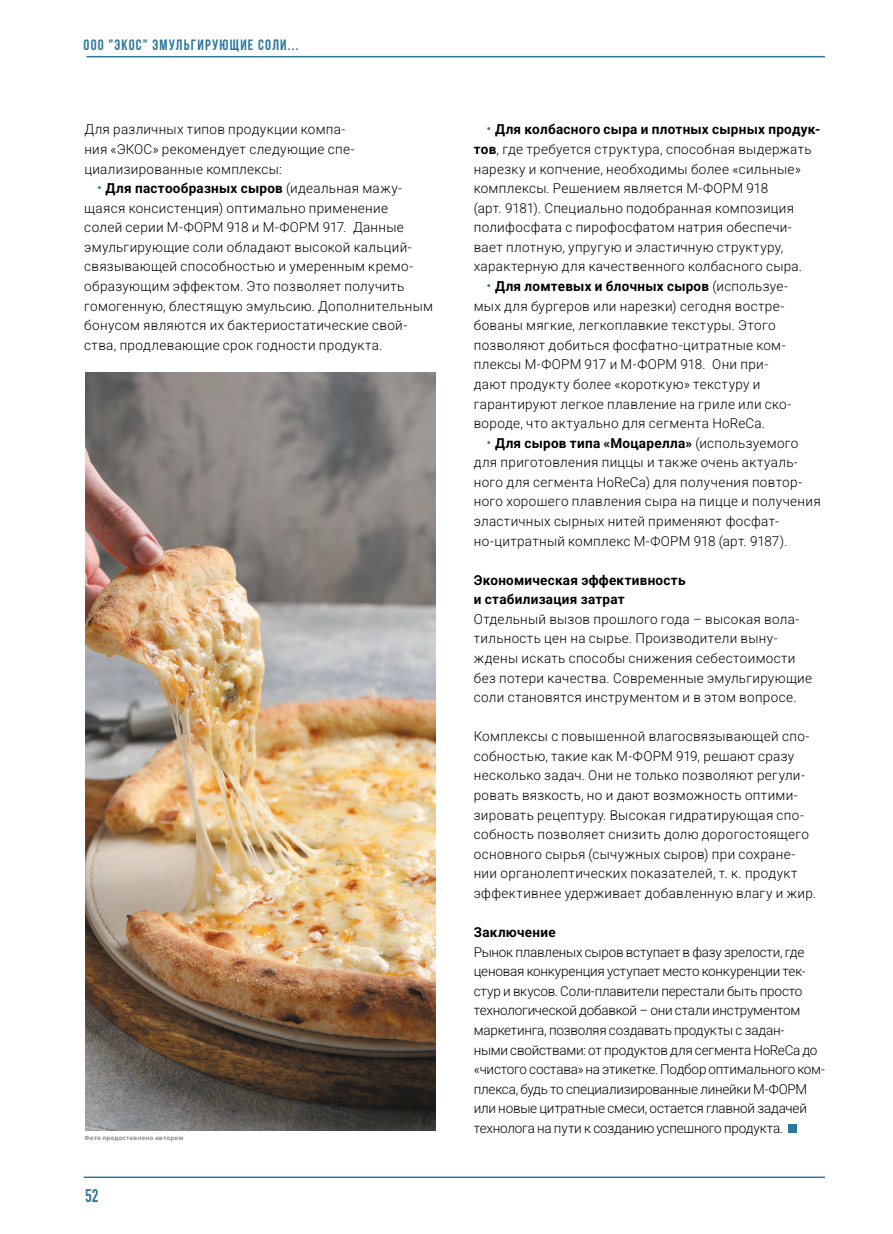
<style>
.page{position:relative;width:893px;height:1234px;background:#fff}
.page>*{position:absolute;margin:0;border:0;box-sizing:border-box;transform-origin:0 0}
.t1{font:700 18px "DIN Condensed";color:#2e779c}
.t2{font:700 15px "Bebas Neue";letter-spacing:.08em;color:#2e779c}
.t3{font:300 13.5px/19.5px "Roboto";letter-spacing:.02em;color:#000}
.t4{font:300 13.5px/19.5px "Roboto";letter-spacing:-.015em;color:#000}
.t5{font:700 13.5px/19.5px "Roboto";letter-spacing:.02em;color:#000}
.t6{font:700 6px "Open Sans";letter-spacing:.04em;color:#878787}
.s1{font-size:15px;color:#2e779c}
.s2{font-weight:700}
</style>
<div class="page">
<hr style="left:86px;top:56px;width:739px;height:1px;background:#2e779c">
<hr style="left:84px;top:1176px;width:741px;height:1px;background:#2e779c">
<div style="left:788px;top:1123px;width:8px;height:9px;background:#2e779c"></div>
<img style="left:85px;top:372px;width:351px;height:758px">
<p class="t2" style="left:84px;top:36px;width:216px">ООО "Экос" Эмульгирующие соли...</p>
<p class="t3" style="left:84px;top:119px;width:272px">Для различных типов продукции компа&shy;ния «ЭКОС» рекомендует следующие спе&shy;циализированные комплексы:</p>
<p class="t3" style="left:84px;top:178px;width:350px;text-indent:13px"><span class="s1">•</span> <span class="s2">Для пастообразных сыров</span> (идеальная мажу&shy;щаяся консистенция) оптимально применение<br>солей серии М-ФОРМ 918 и М-ФОРМ 917. Данные эмульгирующие соли обладают высокой кальций&shy;связывающей способностью и умеренным кремо&shy;образующим эффектом. Это позволяет получить гомогенную, блестящую эмульсию. Дополнительным бонусом являются их бактериостатические свой&shy;ства, продлевающие срок годности продукта.</p>
<p class="t6" style="left:84px;top:1133px;width:101px">Фото предоставлено автором</p>
<h1 class="t1" style="left:85px;top:1183px;width:15px">52</h1>
<p class="t3" style="left:474px;top:119px;width:348px;text-indent:13px"><span class="s1">•</span> <span class="s2">Для колбасного сыра и плотных сырных продук&shy;тов</span>, где требуется структура, способная выдержать нарезку и копчение, необходимы более «сильные» комплексы. Решением является М-ФОРМ 918<br>(арт. 9181). Специально подобранная композиция полифосфата с пирофосфатом натрия обеспечи&shy;вает плотную, упругую и эластичную структуру, характерную для качественного колбасного сыра.</p>
<p class="t3" style="left:474px;top:276px;width:319px;text-indent:13px"><span class="s1">•</span> <span class="s2">Для ломтевых и блочных сыров</span> (используе&shy;мых для бургеров или нарезки) сегодня востре&shy;бованы мягкие, легкоплавкие текстуры. Этого позволяют добиться фосфатно-цитратные ком&shy;плексы М-ФОРМ 917 и М-ФОРМ 918. Они при&shy;дают продукту более «короткую» текстуру и гарантируют легкое плавление на гриле или ско&shy;вороде, что актуально для сегмента HoReCa.</p>
<p class="t3" style="left:474px;top:432px;width:348px;text-indent:13px"><span class="s1">•</span> <span class="s2">Для сыров типа «Моцарелла»</span> (используемого для приготовления пиццы и также очень актуаль&shy;ного для сегмента HoReCa) для получения повтор&shy;ного хорошего плавления сыра на пицце и получения эластичных сырных нитей применяют фосфат&shy;но-цитратный комплекс М-ФОРМ 918 (арт. 9187).</p>
<p class="t5" style="left:474px;top:569px;width:213px">Экономическая эффективность и стабилизация затрат</p>
<p class="t3" style="left:474px;top:608px;width:340px">Отдельный вызов прошлого года – высокая вола&shy;тильность цен на сырье. Производители выну&shy;ждены искать способы снижения себестоимости без потери качества. Современные эмульгирующие соли становятся инструментом и в этом вопросе.</p>
<p class="t3" style="left:474px;top:726px;width:344px">Комплексы с повышенной влагосвязывающей спо&shy;собностью, такие как М-ФОРМ 919, решают сразу несколько задач. Они не только позволяют регули&shy;ровать вязкость, но и дают возможность оптими&shy;зировать рецептуру. Высокая гидратирующая спо&shy;собность позволяет снизить долю дорогостоящего основного сырья (сычужных сыров) при сохране&shy;нии органолептических показателей, т. к. продукт эффективнее удерживает добавленную влагу и жир.</p>
<p class="t5" style="left:474px;top:921px;width:83px">Заключение</p>
<p class="t4" style="left:474px;top:941px;width:353px">Рынок плавленых сыров вступает в фазу зрелости, где ценовая конкуренция уступает место конкуренции тек&shy;стур и вкусов. Соли-плавители перестали быть просто технологической добавкой – они стали инструментом маркетинга, позволяя создавать продукты с задан-<br>ными свойствами: от продуктов для сегмента HoReCa до «чистого состава» на этикетке. Подбор оптимального ком&shy;плекса, будь то специализированные линейки М-ФОРМ или новые цитратные смеси, остается главной задачей технолога на пути к созданию успешного продукта.</p>
</div>
